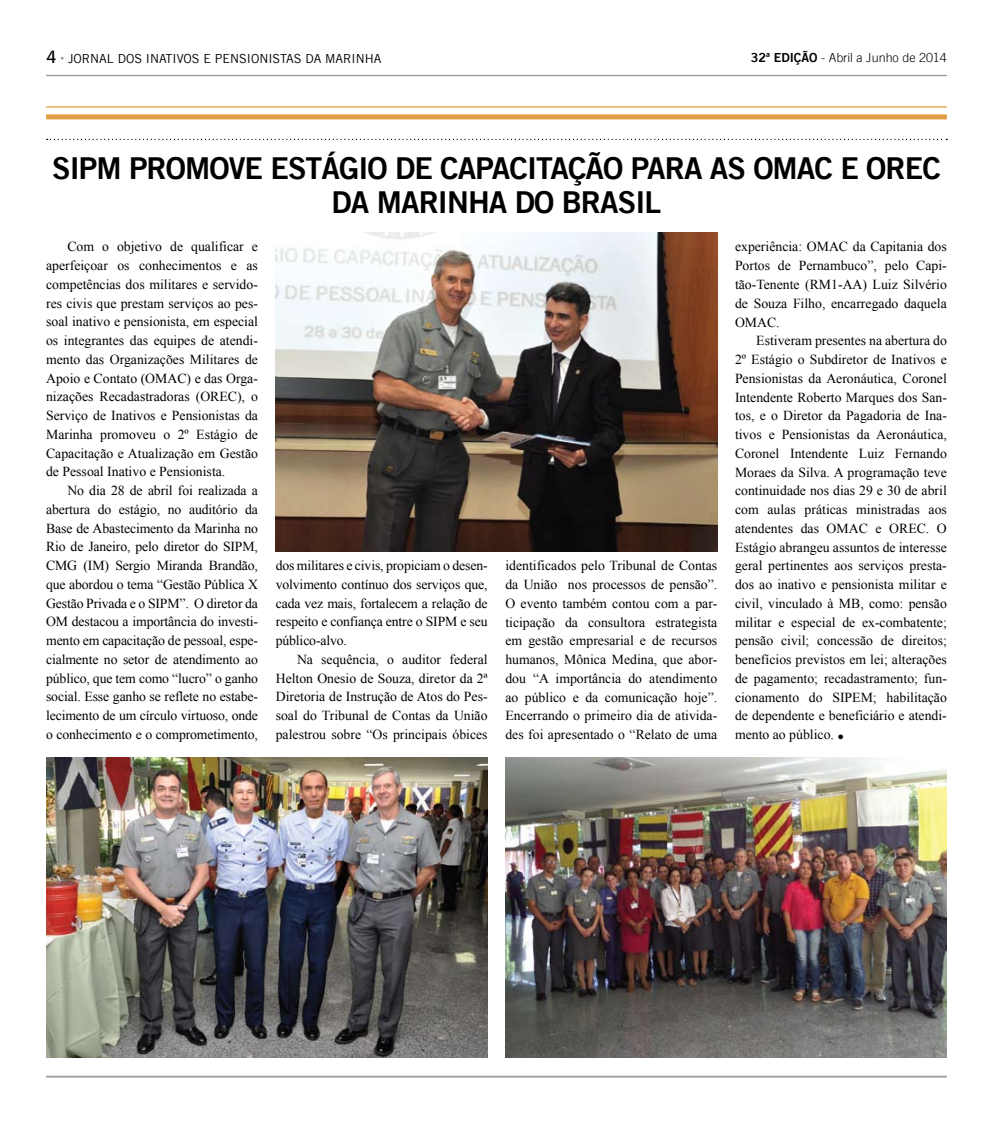
<style>
.page{position:relative;width:993px;height:1134px;background:#fff}
.page>*{position:absolute;margin:0;border:0;box-sizing:border-box;transform-origin:0 0}
.t1{font:30.25px/33.8px "Trade Gothic LT Bold Two";letter-spacing:-.03em;color:#000;text-align:center}
.t2{font:18.75px "Amplitude";color:#000}
.t3{font:13.75px/18.8px "Times New Roman";color:#000;text-align:justify}
.t4{font:12.5px "Trade Gothic LT";color:#000}
.t5{font:300 12.5px "Trade Gothic LT";color:#000}
.s1{font-size:7.5px;color:#939598}
.s2{font-family:"Trade Gothic LT Bold Two";font-weight:400}
.s3{font-size:18.75px}
</style>
<div class="page">
<hr style="left:46px;top:75px;width:900px;height:1px;background:#939598">
<hr style="left:46px;top:1076px;width:900px;height:1px;background:#939598">
<hr style="left:46px;top:1077px;width:900px;height:1px;background:#939598">
<hr style="left:46px;top:106px;width:900px;height:2px;background:#e29c44">
<div style="left:46px;top:114px;width:900px;height:5px;background:#e29c44"></div>
<img style="left:275px;top:232px;width:442px;height:319px">
<img style="left:46px;top:757px;width:441px;height:300px">
<img style="left:505px;top:757px;width:441px;height:300px">
<svg style="left:47px;top:139px;width:899px;height:1px"></svg>
<h2 class="t2" style="left:46px;top:46px;width:12px">4</h2>
<p class="t4" style="left:60px;top:51px;width:322px"><span class="s1">•</span> JORNAL DOS INATIVOS E PENSIONISTAS DA MARINHA</p>
<p class="t5" style="left:750px;top:51px;width:197px"><span class="s2">32ª EDIÇÃO</span> - Abril a Junho de 2014</p>
<h1 class="t1" style="left:52px;top:151px;width:889px">SIPM PROMOVE ESTÁGI O DE CAPACI TAÇÃO PARA AS OMAC E OR EC<br>DA MARI NHA DO BRASI L</h1>
<p class="t3" style="left:46px;top:237px;width:213px;text-indent:21px">Com o objetivo de qualificar e aperfeiçoar os conhecimentos e as competências dos militares e servido&shy;res civis que prestam serviços ao pes&shy;soal inativo e pensionista, em especial os integrantes das equipes de atendi&shy;mento das Organizações Militares de Apoio e Contato (OMAC) e das Orga&shy;nizações Recadastradoras (OREC), o Serviço de Inativos e Pensionistas da Marinha promoveu o 2º Estágio de Capacitação e Atualização em Gestão de Pessoal Inativo e Pensionista.</p>
<p class="t3" style="left:46px;top:481px;width:213px;text-indent:21px">No dia 28 de abril foi realizada a abertura do estágio, no auditório da Base de Abastecimento da Marinha no Rio de Janeiro, pelo diretor do SIPM, CMG (IM) Sergio Miranda Brandão, que abordou o tema “Gestão Pública X Gestão Privada e o SIPM”. O diretor da OM destacou a importância do investi&shy;mento em capacitação de pessoal, espe&shy;cialmente no setor de atendimento ao público, que tem como “lucro” o ganho social. Esse ganho se reflete no estabe&shy;lecimento de um círculo virtuoso, onde o conhecimento e o comprometimento,</p>
<p class="t3" style="left:734px;top:237px;width:213px">experiência: OMAC da Capitania dos Portos de Pernambuco”, pelo Capi&shy;tão-Tenente (RM1-AA) Luiz Silvério de Souza Filho, encarregado daquela OMAC.</p>
<p class="t3" style="left:734px;top:331px;width:213px;text-indent:21px">Estiveram presentes na abertura do 2º Estágio o Subdiretor de Inativos e Pensionistas da Aeronáutica, Coronel Intendente Roberto Marques dos San&shy;tos, e o Diretor da Pagadoria de Ina&shy;tivos e Pensionistas da Aeronáutica, Coronel Intendente Luiz Fernando Moraes da Silva. A programação teve continuidade nos dias 29 e 30 de abril com aulas práticas ministradas aos atendentes das OMAC e OREC. O Estágio abrangeu assuntos de interesse geral pertinentes aos serviços presta&shy;dos ao inativo e pensionista militar e civil, vinculado à MB, como: pensão militar e especial de ex-combatente; pensão civil; concessão de direitos; benefícios previstos em lei; alterações de pagamento; recadastramento; fun&shy;cionamento do SIPEM; habilitação de dependente e beneficiário e atendi&shy;mento ao público. <span class="s3">•</span></p>
<p class="t3" style="left:275px;top:556px;width:213px">dos militares e civis, propiciam o desen&shy;volvimento contínuo dos serviços que, cada vez mais, fortalecem a relação de respeito e confiança entre o SIPM e seu público-alvo.</p>
<p class="t3" style="left:275px;top:650px;width:213px;text-indent:21px">Na sequência, o auditor federal Helton Onesio de Souza, diretor da 2ª Diretoria de Instrução de Atos do Pes&shy;soal do Tribunal de Contas da União palestrou sobre “Os principais óbices</p>
<p class="t3" style="left:505px;top:556px;width:213px">identificados pelo Tribunal de Contas da União nos processos de pensão”.<br>O evento também contou com a par&shy;ticipação da consultora estrategista em gestão empresarial e de recursos humanos, Mônica Medina, que abor&shy;dou “A importância do atendimento ao público e da comunicação hoje”.<br>Encerrando o primeiro dia de ativida&shy;des foi apresentado o “Relato de uma</p>
</div>
